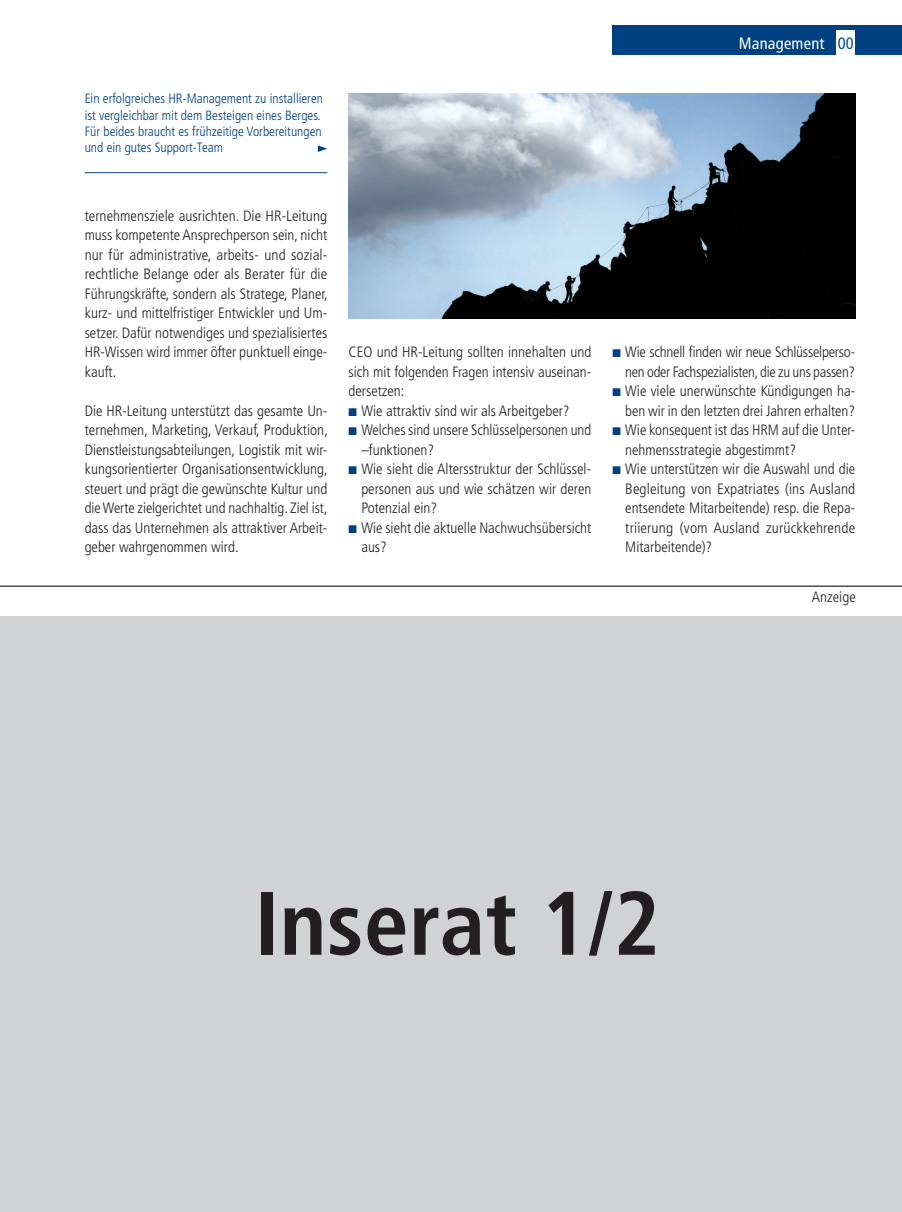
<style>
.page{position:relative;width:902px;height:1212px;background:#fff}
.page>*{position:absolute;margin:0;border:0;box-sizing:border-box;transform-origin:0 0}
.t1{font:700 condensed 90px "Frutiger LT Std";letter-spacing:.005em;color:#231f20}
.Rubrik{font:condensed 16.5px "Frutiger LT Std";letter-spacing:.015em;color:#fff}
.t2{font:condensed 16.5px "Frutiger LT Std";color:#024d8e}
.Lauftext{font:300 condensed 15px/19.5px "Frutiger LT Std";color:#231f20;text-align:justify}
.Einzug_Quadrat{font:300 condensed 15px/19.5px "Frutiger LT Std";color:#231f20}
.Bildlegende_KMU_link{font:300 condensed 13.5px/16.2px "Frutiger LT Std";color:#014081}
.s1{color:#014081}
</style>
<div class="page">
<div style="left:612px;top:26px;width:289px;height:29px;background:#014081"></div>
<div style="left:836px;top:31px;width:19px;height:27px;background:#fff"></div>
<div style="left:0;top:616px;width:901px;height:596px;background:#d1d2d4"></div>
<hr style="left:0;top:585px;width:901px;height:2px;background:#231f20">
<hr style="left:85px;top:172px;width:242px;height:1px;background:#014081">
<svg style="left:318px;top:145px;width:9px;height:7px"></svg>
<img style="left:348px;top:93px;width:507px;height:225px">
<p class="Bildlegende_KMU_link" style="left:85px;top:91px;width:240px">Ein erfolgreiches HR-Management zu installieren ist vergleichbar mit dem Besteigen eines Berges.<br>Für beides braucht es frühzeitige Vorbereitungen und ein gutes Support-Team</p>
<p class="Lauftext" style="left:85px;top:206px;width:245px">ternehmensziele ausrichten. Die HR-Leitung muss kompetente Ansprechperson sein, nicht nur für administrative, arbeits- und sozial&shy;rechtliche Belange oder als Berater für die Führungskräfte, sondern als Stratege, Planer, kurz- und mittelfristiger Entwickler und Um&shy;setzer. Dafür notwendiges und spezialisiertes HR-Wissen wird immer öfter punktuell einge&shy;kauft.</p>
<p class="Lauftext" style="left:85px;top:401px;width:245px">Die HR-Leitung unterstützt das gesamte Un&shy;ternehmen, Marketing, Verkauf, Produktion, Dienstleistungsabteilungen, Logistik mit wir&shy;kungsorientierter Organisationsentwicklung, steuert und prägt die gewünschte Kultur und die Werte zielgerichtet und nachhaltig. Ziel ist, dass das Unternehmen als attraktiver Arbeit&shy;geber wahrgenommen wird.</p>
<p class="Rubrik" style="left:738px;top:33px;width:87px">Management</p>
<p class="t2" style="left:837px;top:33px;width:17px">00</p>
<p class="Lauftext" style="left:348px;top:343px;width:244px">CEO und HR-Leitung sollten innehalten und sich mit folgenden Fragen intensiv auseinan&shy;dersetzen:</p>
<p class="Einzug_Quadrat" style="left:348px;top:401px;width:222px"><span class="s1">■</span> Wie attraktiv sind wir als Arbeitgeber?</p>
<p class="Einzug_Quadrat" style="left:361px;top:421px;width:231px;text-indent:-13px"><span class="s1">■</span> Welches sind unsere Schlüsselpersonen und –funktionen?</p>
<p class="Einzug_Quadrat" style="left:361px;top:460px;width:231px;text-align:justify;text-indent:-13px"><span class="s1">■</span> Wie sieht die Altersstruktur der Schlüssel&shy;personen aus und wie schätzen wir deren Potenzial ein?</p>
<p class="Einzug_Quadrat" style="left:361px;top:518px;width:231px;text-indent:-13px"><span class="s1">■</span> Wie sieht die aktuelle Nachwuchsübersicht aus?</p>
<p class="Einzug_Quadrat" style="left:612px;top:343px;width:244px;text-align:right"><span class="s1">■</span> Wie schnell finden wir neue Schlüsselperso&shy;nen oder Fachspezialisten, die zu uns passen?</p>
<p class="Einzug_Quadrat" style="left:612px;top:382px;width:244px;text-align:right"><span class="s1">■</span> Wie viele unerwünschte Kündigungen ha&shy;ben wir in den letzten drei Jahren erhalten?</p>
<p class="Einzug_Quadrat" style="left:625px;top:421px;width:231px;text-indent:-13px"><span class="s1">■</span> Wie konsequent ist das HRM auf die Unter&shy;nehmensstrategie abgestimmt?</p>
<p class="Einzug_Quadrat" style="left:625px;top:460px;width:231px;text-align:justify;text-indent:-13px"><span class="s1">■</span> Wie unterstützen wir die Auswahl und die Begleitung von Expatriates (ins Ausland entsendete Mitarbeitende) resp. die Repa&shy;triierung (vom Ausland zurückkehrende Mitarbeitende)?</p>
<p class="Lauftext" style="left:811px;top:588px;width:45px">Anzeige</p>
<p class="t1" style="left:254px;top:870px;width:407px">Inserat 1/2</p>
</div>
